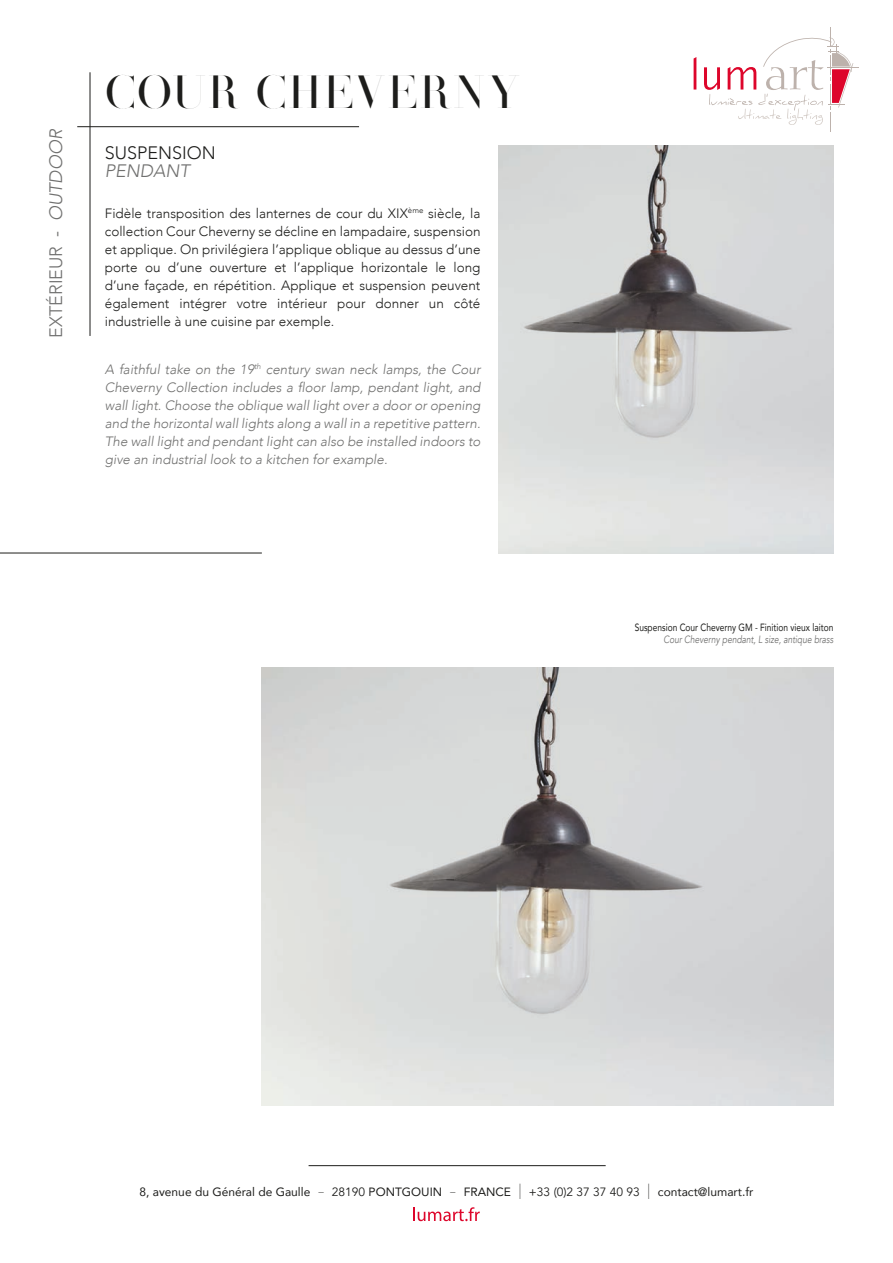
<style>
.page{position:relative;width:893px;height:1263px;background:#fff}
.page>*{position:absolute;margin:0;border:0;box-sizing:border-box;transform-origin:0 0}
.t1{font:46.5px "Henri Didot";letter-spacing:.035em;color:#1d1d1b}
.t2{font:300 18px "Avenir";color:#70706f}
.t3{font:300 18px "Avenir";color:#1d1d1b}
.t4{font:italic 300 18px "Avenir";color:#70706f}
.t5{font:300 13.5px/18px "Avenir";color:#1d1d1b;text-align:justify}
.t6{font:italic 300 13.5px/18px "Avenir";color:#70706f;text-align:justify}
.t7{font:12px "Avenir";color:#1d1d1b}
.t8{font:10.5px "Avenir";color:#1d1d1b;scale:.8 1}
.t9{font:italic 10.5px "Avenir";color:#70706f;scale:.8 1}
.s1{font-style:italic}
.s2{font-family:"Gotham";font-weight:100;font-size:21px}
.s3{font-style:inherit}
</style>
<div class="page">
<img style="left:499px;top:145px;width:334px;height:408px">
<hr style="left:77px;top:126px;width:282px;height:1px;background:#1d1d1b">
<hr style="left:0;top:553px;width:262px;height:1px;background:#1d1d1b">
<hr style="left:309px;top:1165px;width:297px;height:1px;background:#1d1d1b">
<hr style="left:90px;top:72px;width:1px;height:264px;background:#1d1d1b">
<hr style="left:827px;top:68px;width:31px;height:1px;background:#bdb2ac">
<svg style="left:694px;top:57px;width:2px;height:33px"></svg>
<svg style="left:704px;top:27px;width:149px;height:105px"></svg>
<svg style="left:413px;top:1207px;width:67px;height:14px"></svg>
<img style="left:262px;top:668px;width:571px;height:437px">
<p class="t2" style="left:45px;top:338px;width:210px;rotate:-90deg">EXTÉRIEUR - <span class="s1">OUTDOOR</span></p>
<p class="t1" style="left:105px;top:62px;width:415px">COUR CHEVERNY</p>
<p class="t3" style="left:105px;top:142px;width:113px">SUSPENSION</p>
<p class="t4" style="left:105px;top:160px;width:87px">PENDANT</p>
<p class="t5" style="left:105px;top:204px;width:377px">Fidèle transposition des lanternes de cour du XIX<sup>ème</sup> siècle, la collection Cour Cheverny se décline en lampadaire, suspension et applique. On privilégiera l’applique oblique au dessus d’une porte ou d’une ouverture et l’applique horizontale le long d’une façade, en répétition. Applique et suspension peuvent également intégrer votre intérieur pour donner un côté industrielle à une cuisine par exemple.</p>
<p class="t6" style="left:105px;top:360px;width:377px">A faithful take on the 19<sup>th</sup> century swan neck lamps, the Cour Cheverny Collection includes a floor lamp, pendant light, and wall light. Choose the oblique wall light over a door or opening and the horizontal wall lights along a wall in a repetitive pattern.<br>The wall light and pendant light can also be installed indoors to give an industrial look to a kitchen for example.</p>
<p class="t8" style="left:635px;top:619px;width:250px">Suspension Cour Cheverny GM - Finition vieux laiton</p>
<p class="t9" style="left:664px;top:633px;width:214px">Cour Cheverny pendant, L size, antique brass</p>
<p class="t7" style="left:140px;top:1182px;width:615px">8, avenue du Général de Gaulle <span class="s2">-</span> <span class="s3">28190</span> PONTGOUIN <span class="s2">-</span> FRANCE <span class="s2">l</span> +<span class="s3">33 (0)2 37 37 40 93</span> <span class="s2">l</span> contact@lumart.fr</p>
</div>
